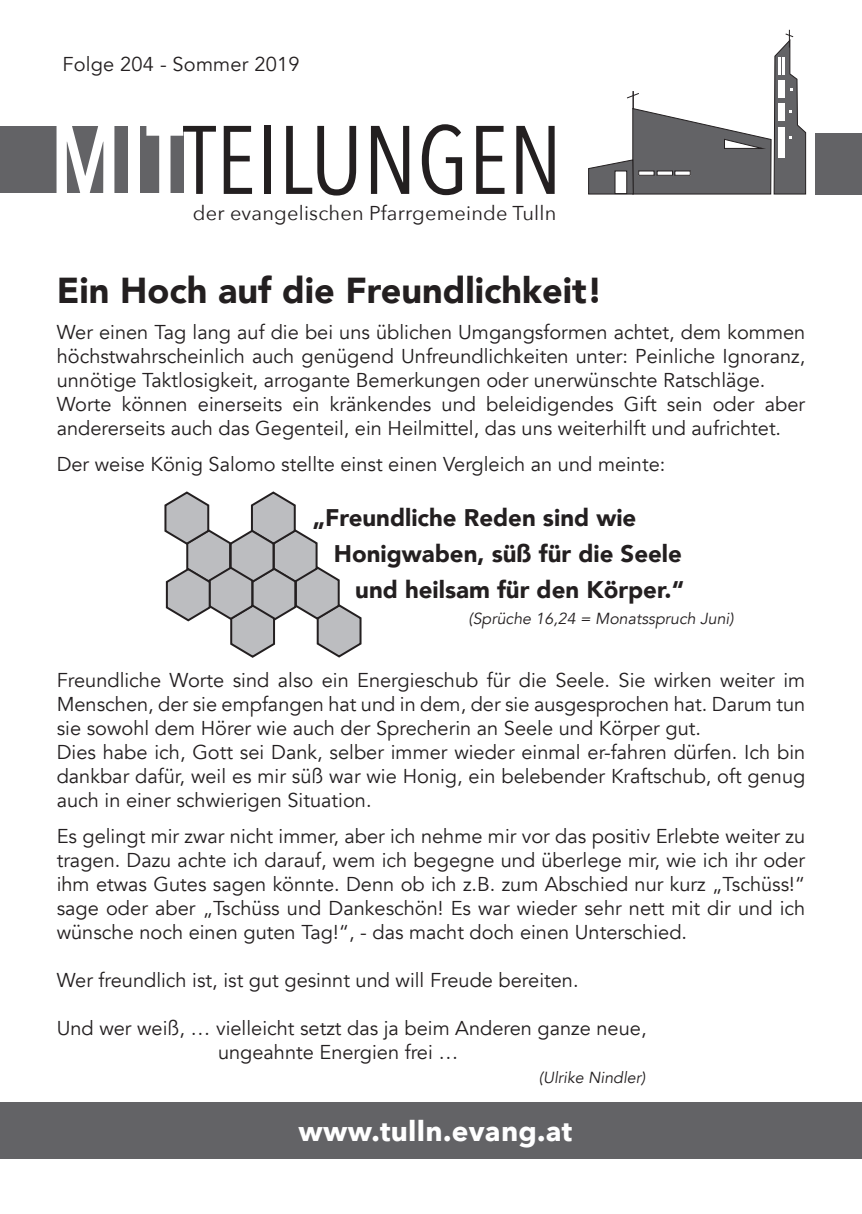
<style>
.page{position:relative;width:862px;height:1214px;background:#fff}
.page>*{position:absolute;margin:0;border:0;box-sizing:border-box;transform-origin:0 0}
.t1{font:96px "Avenir Next Condensed";color:#231f20}
.t2{font:900 36px "Avenir";color:#231f20}
.t3{font:700 28px "Avenir Next";letter-spacing:.01em;color:#fff}
.t4{font:900 24px "Avenir";color:#231f20}
.t5{font:20px/24px "Avenir";color:#231f20}
.t6{font:20px "Avenir Next";letter-spacing:.01em;color:#231f20}
.t7{font:italic 16px "Avenir";color:#231f20}
.s1{font-weight:600;color:#fff}
</style>
<div class="page">
<div style="left:815px;top:134px;width:47px;height:61px;background:#636366"></div>
<div style="left:0;top:126px;width:183px;height:66px;background:#636366"></div>
<svg style="left:588px;top:29px;width:218px;height:165px"></svg>
<div style="left:0;top:1101px;width:862px;height:57px;background:#636366"></div>
<svg style="left:164px;top:491px;width:198px;height:167px"></svg>
<p class="t5" style="left:62px;top:53px;width:239px">Folge 204 - Sommer 2019</p>
<h1 class="t1" style="left:50px;top:78px;width:514px"><span class="s1">MIT</span>TEILUNGEN</h1>
<p class="t6" style="left:193px;top:196px;width:365px">der evangelischen Pfarrgemeinde Tulln</p>
<h2 class="t2" style="left:57px;top:259px;width:548px">Ein Hoch auf die Freundlichkeit!</h2>
<p class="t5" style="left:57px;top:320px;width:750px">Wer einen Tag lang auf die bei uns üblichen Umgangsformen achtet, dem kommen höchstwahrscheinlich auch genügend Unfreundlichkeiten unter: Peinliche Ignoranz, unnötige Taktlosigkeit, arrogante Bemerkungen oder unerwünschte Ratschläge.<br>Worte können einerseits ein kränkendes und beleidigendes Gift sein oder aber andererseits auch das Gegenteil, ein Heilmittel, das uns weiterhilft und aufrichtet.</p>
<p class="t5" style="left:57px;top:452px;width:610px">Der weise König Salomo stellte einst einen Vergleich an und meinte:</p>
<p class="t4" style="left:313px;top:497px;width:325px">„Freundliche Reden sind wie</p>
<p class="t4" style="left:334px;top:533px;width:349px">Honigwaben, süß für die Seele</p>
<p class="t4" style="left:355px;top:569px;width:330px">und heilsam für den Körper.“</p>
<p class="t7" style="left:468px;top:609px;width:266px">(Sprüche 16,24 = Monatsspruch Juni)</p>
<p class="t5" style="left:57px;top:668px;width:750px">Freundliche Worte sind also ein Energieschub für die Seele. Sie wirken weiter im Menschen, der sie empfangen hat und in dem, der sie ausgesprochen hat. Darum tun sie sowohl dem Hörer wie auch der Sprecherin an Seele und Körper gut.<br>Dies habe ich, Gott sei Dank, selber immer wieder einmal er-fahren dürfen. Ich bin dankbar dafür, weil es mir süß war wie Honig, ein belebender Kraftschub, oft genug auch in einer schwierigen Situation.</p>
<p class="t5" style="left:57px;top:824px;width:750px;text-align:justify">Es gelingt mir zwar nicht immer, aber ich nehme mir vor das positiv Erlebte weiter zu tragen. Dazu achte ich darauf, wem ich begegne und überlege mir, wie ich ihr oder ihm etwas Gutes sagen könnte. Denn ob ich z.B. zum Abschied nur kurz „Tschüss!“ sage oder aber „Tschüss und Dankeschön! Es war wieder sehr nett mit dir und ich wünsche noch einen guten Tag!“, - das macht doch einen Unterschied.</p>
<p class="t5" style="left:57px;top:968px;width:523px">Wer freundlich ist, ist gut gesinnt und will Freude bereiten.</p>
<p class="t5" style="left:218px;top:1016px;width:430px;text-indent:-161px">Und wer weiß, … vielleicht setzt das ja beim Anderen ganze neue, ungeahnte Energien frei …</p>
<p class="t7" style="left:539px;top:1067px;width:108px">(Ulrike Nindler)</p>
<h3 class="t3" style="left:298px;top:1107px;width:275px">www.tulln.evang.at</h3>
</div>
